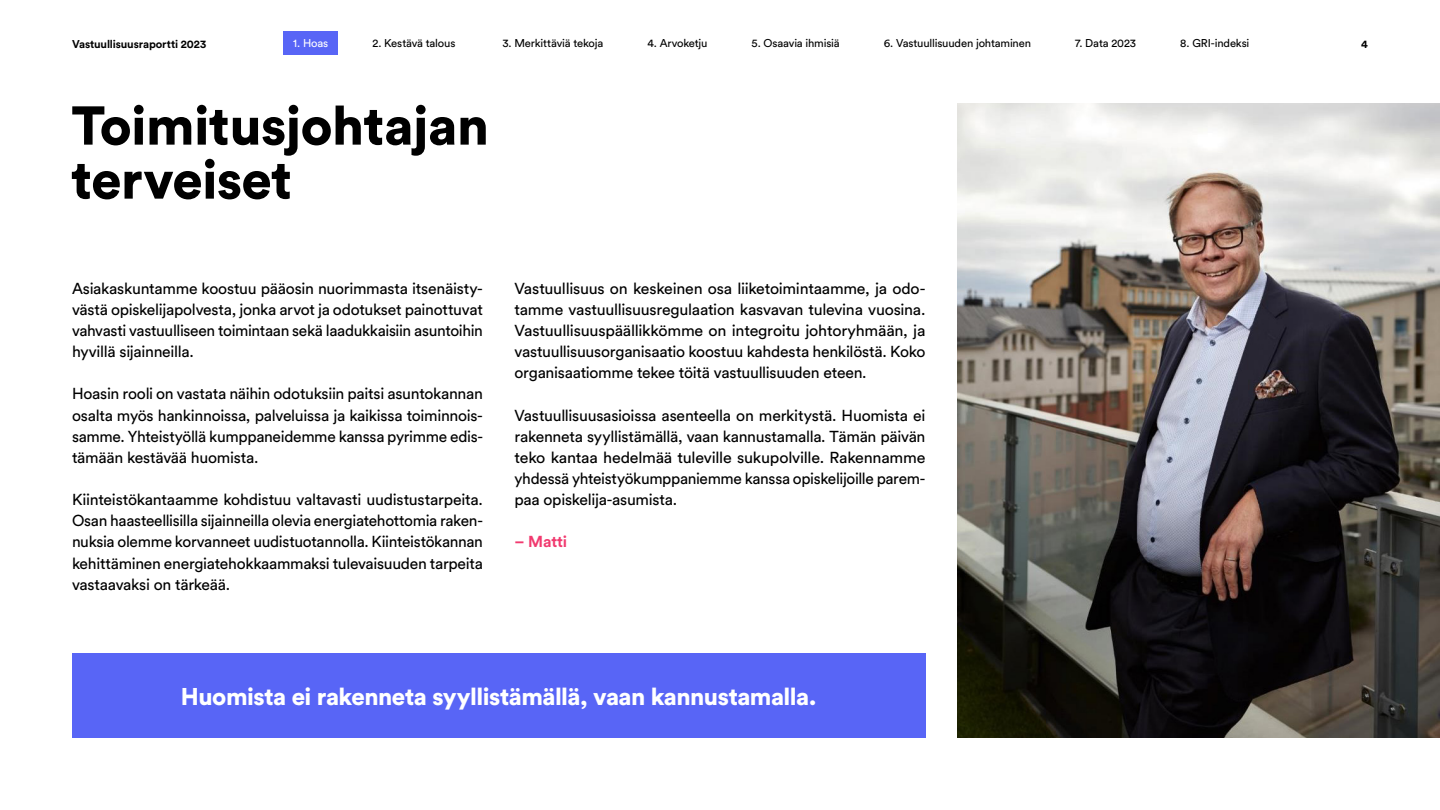
<style>
.page{position:relative;width:1440px;height:810px;background:#fff}
.page>*{position:absolute;margin:0;border:0;box-sizing:border-box;transform-origin:0 0}
.t1{font:900 54px/54px "Circular Std";letter-spacing:-.01em;color:#000}
.quotation{font:900 24px "Circular Std";letter-spacing:-.02em;color:#fff}
.leipäteksti_spaced_2{font:15.75px/21.1px "Circular Std";letter-spacing:-.02em;color:#000;text-align:justify}
.leipäteksti_spaced_2-2{font:700 15.75px "Circular Std";letter-spacing:-.01em;color:#f13a6f}
.t2{font:11.25px "Circular Std";letter-spacing:-.015em;color:#000}
.t3{font:700 11.25px "Circular Std";letter-spacing:-.01em;color:#000}
.t4{font:11.25px "Circular Std";color:#fff}
</style>
<div class="page">
<div style="left:284px;top:32px;width:54px;height:23px;background:#5865f6"></div>
<img style="left:957px;top:104px;width:483px;height:634px">
<div style="left:72px;top:653px;width:854px;height:85px;background:#5865f6"></div>
<p class="t3" style="left:72px;top:37px;width:136px">Vastuullisuusraportti 2023</p>
<p class="t4" style="left:293px;top:37px;width:37px">1. Hoas</p>
<p class="t2" style="left:372px;top:37px;width:85px">2. Kestävä talous</p>
<p class="t2" style="left:502px;top:37px;width:102px">3. Merkittäviä tekoja</p>
<p class="t2" style="left:647px;top:37px;width:62px">4. Arvoketju</p>
<p class="t2" style="left:752px;top:37px;width:90px">5. Osaavia ihmisiä</p>
<p class="t2" style="left:884px;top:37px;width:149px">6. Vastuullisuuden johtaminen</p>
<p class="t2" style="left:1075px;top:37px;width:63px">7. Data 2023</p>
<p class="t2" style="left:1180px;top:37px;width:71px">8. GRI-indeksi</p>
<p class="t3" style="left:1361px;top:37px;width:8px">4</p>
<p class="t1" style="left:71px;top:97px;width:419px">Toimitusjohtajan terveiset</p>
<p class="leipäteksti_spaced_2" style="left:72px;top:277px;width:413px">Asiakaskuntamme koostuu pääosin nuorimmasta itsenäisty&shy;västä opiskelijapolvesta, jonka arvot ja odotukset painottuvat vahvasti vastuulliseen toimintaan sekä laadukkaisiin asuntoihin hyvillä sijainneilla.</p>
<p class="leipäteksti_spaced_2" style="left:72px;top:383px;width:413px">Hoasin rooli on vastata näihin odotuksiin paitsi asuntokannan osalta myös hankinnoissa, palveluissa ja kaikissa toiminnois&shy;samme. Yhteistyöllä kumppaneidemme kanssa pyrimme edis&shy;tämään kestävää huomista.</p>
<p class="leipäteksti_spaced_2" style="left:72px;top:489px;width:413px">Kiinteistökantaamme kohdistuu valtavasti uudistustarpeita.<br>Osan haasteellisilla sijainneilla olevia energiatehottomia raken&shy;nuksia olemme korvanneet uudistuotannolla. Kiinteistökannan kehittäminen energiatehokkaammaksi tulevaisuuden tarpeita vastaavaksi on tärkeää.</p>
<p class="leipäteksti_spaced_2" style="left:514px;top:277px;width:413px">Vastuullisuus on keskeinen osa liiketoimintaamme, ja odo&shy;tamme vastuullisuusregulaation kasvavan tulevina vuosina.<br>Vastuullisuuspäällikkömme on integroitu johtoryhmään, ja vastuullisuusorganisaatio koostuu kahdesta henkilöstä. Koko organisaatiomme tekee töitä vastuullisuuden eteen.</p>
<p class="leipäteksti_spaced_2" style="left:514px;top:404px;width:413px">Vastuullisuusasioissa asenteella on merkitystä. Huomista ei rakenneta syyllistämällä, vaan kannustamalla. Tämän päivän teko kantaa hedelmää tuleville sukupolville. Rakennamme yhdessä yhteistyökumppaniemme kanssa opiskelijoille parem&shy;paa opiskelija-asumista.</p>
<p class="leipäteksti_spaced_2-2" style="left:514px;top:532px;width:54px">– Matti</p>
<p class="quotation" style="left:181px;top:681px;width:637px">Huomista ei rakenneta syyllistämällä, vaan kannustamalla.</p>
</div>
